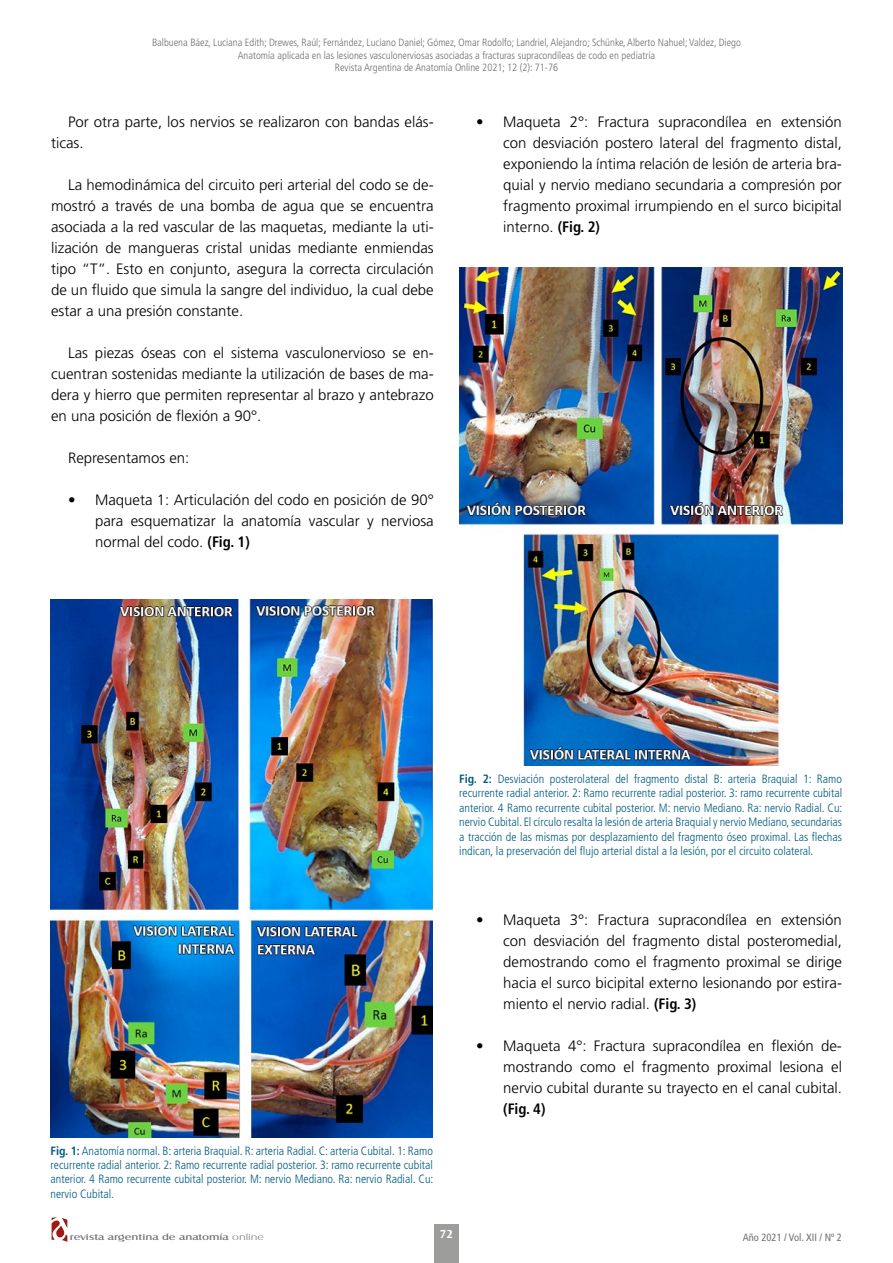
<style>
.page{position:relative;width:893px;height:1263px;background:#fff}
.page>*{position:absolute;margin:0;border:0;box-sizing:border-box;transform-origin:0 0}
.t1{font:300 15px/21px "Frutiger LT Std";color:#000;text-align:justify}
.t2{font:700 condensed 15px "Frutiger LT Std";color:#000}
.t3{font:300 condensed 12px/14.4px "Frutiger LT Std";color:#005b7e;text-align:justify}
.t4{font:700 12px "Castle T";color:#fff}
.t5{font:300 condensed 10.5px/12.6px "Frutiger LT Std";color:#706f6f;text-align:center}
.t6{font:condensed 10.5px "Frutiger LT Std";color:#706f6f}
.t7{font:9px "Castle T";color:#706f6e;scale:1.4 1}
.s1{font-weight:700;font-stretch:condensed}
.s2{font-weight:700}
.s3{font-family:"Castle T Ligh"}
</style>
<div class="page">
<svg style="left:52px;top:1217px;width:15px;height:25px"></svg>
<div style="left:434px;top:1224px;width:24px;height:39px;background:#9d9d9c"></div>
<img style="left:51px;top:600px;width:382px;height:537px">
<img style="left:459px;top:268px;width:383px;height:497px">
<p class="t5" style="left:152px;top:36px;width:590px">Balbuena Báez, Luciana Edith; Drewes, Raúl; Fernández, Luciano Daniel; Gómez, Omar Rodolfo; Landriel, Alejandro; Schünke, Alberto Nahuel; Valdez, Diego<br>Anatomía aplicada en las lesiones vasculonerviosas asociadas a fracturas supracondíleas de codo en pediatría<br>Revista Argentina de Anatomía Online 2021; 12 (2): 71-76</p>
<p class="t1" style="left:51px;top:112px;width:384px;text-indent:17px">Por otra parte, los nervios se realizaron con bandas elás&shy;ticas.</p>
<p class="t1" style="left:51px;top:175px;width:384px;text-indent:17px">La hemodinámica del circuito peri arterial del codo se de&shy;mostró a través de una bomba de agua que se encuentra asociada a la red vascular de las maquetas, mediante la uti&shy;lización de mangueras cristal unidas mediante enmiendas tipo “T”. Esto en conjunto, asegura la correcta circulación de un fluido que simula la sangre del individuo, la cual debe estar a una presión constante.</p>
<p class="t1" style="left:51px;top:343px;width:384px;text-indent:17px">Las piezas óseas con el sistema vasculonervioso se en&shy;cuentran sostenidas mediante la utilización de bases de ma&shy;dera y hierro que permiten representar al brazo y antebrazo en una posición de flexión a 90°.</p>
<p class="t1" style="left:68px;top:448px;width:123px">Representamos en:</p>
<p class="t1" style="left:95px;top:490px;width:340px;text-indent:-27px">• Maqueta 1: Articulación del codo en posición de 90° para esquematizar la anatomía vascular y nerviosa normal del codo. <span class="s1">(Fig. 1)</span></p>
<p class="t1" style="left:503px;top:112px;width:340px;text-indent:-27px">• Maqueta 2°: Fractura supracondílea en extensión con desviación postero lateral del fragmento distal, exponiendo la íntima relación de lesión de arteria bra&shy;quial y nervio mediano secundaria a compresión por fragmento proximal irrumpiendo en el surco bicipital interno. <span class="s1">(Fig. 2)</span></p>
<p class="t3" style="left:51px;top:1143px;width:384px"><span class="s2">Fig. 1:</span> Anatomía normal. B: arteria Braquial. R: arteria Radial. C: arteria Cubital. 1: Ramo recurrente radial anterior. 2: Ramo recurrente radial posterior. 3: ramo recurrente cubital anterior. 4 Ramo recurrente cubital posterior. M: nervio Mediano. Ra: nervio Radial. Cu: nervio Cubital.</p>
<p class="t3" style="left:459px;top:772px;width:385px"><span class="s2">Fig. 2:</span> Desviación posterolateral del fragmento distal B: arteria Braquial 1: Ramo recurrente radial anterior. 2: Ramo recurrente radial posterior. 3: ramo recurrente cubital anterior. 4 Ramo recurrente cubital posterior. M: nervio Mediano. Ra: nervio Radial. Cu: nervio Cubital. El círculo resalta la lesión de arteria Braquial y nervio Mediano, secundarias a tracción de las mismas por desplazamiento del fragmento óseo proximal. Las flechas indican, la preservación del flujo arterial distal a la lesión, por el circuito colateral.</p>
<p class="t1" style="left:503px;top:910px;width:340px;text-indent:-27px">• Maqueta 3°: Fractura supracondílea en extensión con desviación del fragmento distal posteromedial, demostrando como el fragmento proximal se dirige hacia el surco bicipital externo lesionando por estira&shy;miento el nervio radial. <span class="s1">(Fig. 3)</span></p>
<p class="t1" style="left:503px;top:1036px;width:340px;text-indent:-27px">• Maqueta 4°: Fractura supracondílea en flexión de&shy;mostrando como el fragmento proximal lesiona el nervio cubital durante su trayecto en el canal cubital.</p>
<p class="t2" style="left:503px;top:1100px;width:44px">(Fig. 4)</p>
<p class="t7" style="left:70px;top:1232px;width:140px">revista argentina de anatomía <span class="s3">online</span></p>
<p class="t4" style="left:440px;top:1227px;width:15px">72</p>
<p class="t6" style="left:743px;top:1231px;width:101px">Año 2021 / Vol. XII / Nº 2</p>
</div>
